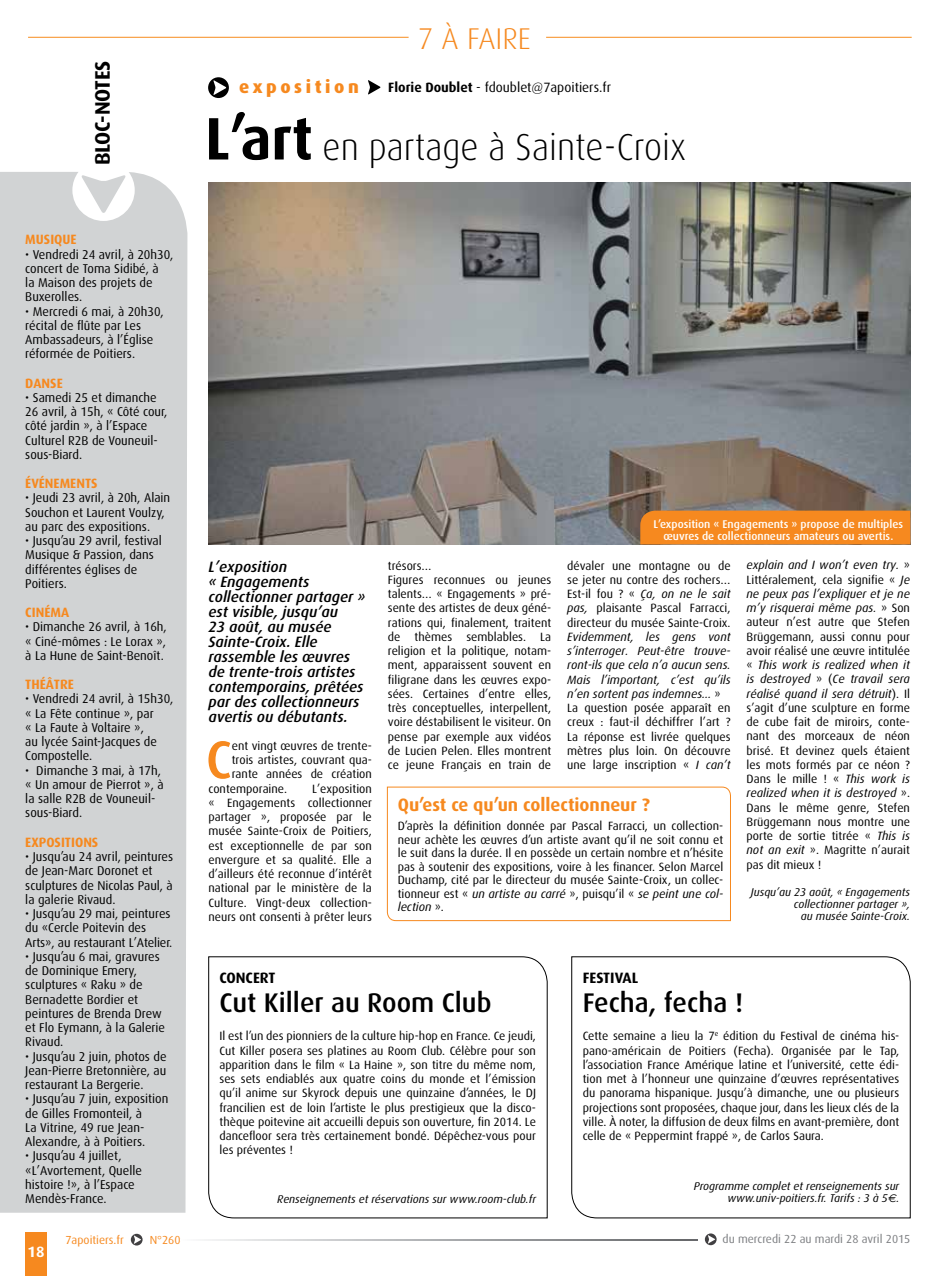
<style>
.page{position:relative;width:936px;height:1276px;background:#fff}
.page>*{position:absolute;margin:0;border:0;box-sizing:border-box;transform-origin:0 0}
.t1{font:500 53.4px "Dax";color:#f6891f}
.t2{font:300 37.5px "Dax";color:#000;scale:.95 1}
.t3{font:300 30px "Dax";color:#f6891f}
.t4{font:500 27px "Dax";color:#000}
.t5{font:700 21px "Dax";color:#000}
.t6{font:700 18px "Dax";color:#f6891f}
.t7{font:800 18px "Dax";letter-spacing:.2em;color:#f6891f}
.t8{font:italic 500 15px/15px "Dax";color:#000}
.t9{font:700 15px "Dax";color:#000}
.t10{font:700 15px "Dax";color:#fff}
.t11{font:700 13.5px "Dax";color:#f6891f}
.t12{font:13.5px "Dax";color:#000}
.t13{font:12.75px/14.2px "Dax";color:#000}
.t14{font:12px/14.2px "Dax";color:#000;text-align:justify}
.t15{font:italic 12px/14.2px "Dax";color:#000}
.t16{font:11.7px "Dax";color:#7c7e81}
.t17{font:11.7px "Dax";color:#f6891f}
.t18{font:italic 11.25px/12px "Dax";color:#000;text-align:right}
.t19{font:500 11.25px/12px "Dax";color:#fff;text-align:center}
.s1{font-weight:700}
.s2{font-weight:700;font-size:60px}
.s3{font-style:italic}
.s4{font-style:normal}
.s5{font-family:"Euro Sans"}
</style>
<div class="page">
<div style="left:26px;top:1232px;width:21px;height:44px;background:#f6891f"></div>
<hr style="left:28px;top:37px;width:380px;height:1px;background:#f78d1e">
<hr style="left:546px;top:37px;width:365px;height:1px;background:#f78d1e">
<img style="left:208px;top:183px;width:702px;height:361px">
<svg style="left:368px;top:80px;width:12px;height:15px"></svg>
<div style="left:640px;top:510px;width:270px;height:34px;background:#f6891f"></div>
<svg style="left:208px;top:77px;width:21px;height:21px"></svg>
<div style="left:0;top:172px;width:187px;height:1040px;background:#d1d3d4"></div>
<svg style="left:208px;top:956px;width:339px;height:262px"></svg>
<svg style="left:571px;top:956px;width:339px;height:262px"></svg>
<svg style="left:131px;top:1233px;width:12px;height:12px"></svg>
<svg style="left:704px;top:1233px;width:12px;height:12px"></svg>
<svg style="left:204px;top:1239px;width:493px;height:1px"></svg>
<svg style="left:387px;top:786px;width:344px;height:135px"></svg>
<h3 class="t5" style="left:91px;top:165px;width:103px;rotate:-90deg">bloc-noteS</h3>
<p class="t11" style="left:25px;top:232px;width:53px">MUSIQUE</p>
<p class="t13" style="left:25px;top:247px;width:150px">• Vendredi 24 avril, à 20h30, concert de Toma Sidibé, à<br>la Maison des projets de<br>Buxerolles.</p>
<p class="t13" style="left:25px;top:304px;width:140px">• Mercredi 6 mai, à 20h30, récital de flûte par Les<br>Ambassadeurs, à l’Église réformée de Poitiers.</p>
<p class="t11" style="left:25px;top:375px;width:39px">DANSE</p>
<p class="t13" style="left:25px;top:390px;width:144px">• Samedi 25 et dimanche<br>26 avril, à 15h, « Côté cour, côté jardin », à l’Espace<br>Culturel R2B de Vouneuil&shy;sous-Biard.</p>
<p class="t11" style="left:25px;top:476px;width:73px">éVéNEMENTS</p>
<p class="t13" style="left:25px;top:491px;width:146px">• Jeudi 23 avril, à 20h, Alain<br>Souchon et Laurent Voulzy, au parc des expositions.</p>
<p class="t13" style="left:25px;top:534px;width:138px">• Jusqu’au 29 avril, festival<br>Musique &amp; Passion, dans différentes églises de<br>Poitiers.</p>
<p class="t11" style="left:25px;top:605px;width:45px">CINéMA</p>
<p class="t13" style="left:25px;top:620px;width:143px;text-align:justify">• Dimanche 26 avril, à 16h, « Ciné-mômes : Le Lorax », à La Hune de Saint-Benoît.</p>
<p class="t11" style="left:25px;top:677px;width:50px">THéÂTRE</p>
<p class="t13" style="left:25px;top:692px;width:150px">• Vendredi 24 avril, à 15h30, « La Fête continue », par<br>« La Faute à Voltaire »,<br>au lycée Saint-Jacques de<br>Compostelle.</p>
<p class="t13" style="left:25px;top:763px;width:140px">• Dimanche 3 mai, à 17h, « Un amour de Pierrot », à la salle R2B de Vouneuil&shy;sous-Biard.</p>
<p class="t11" style="left:25px;top:834px;width:74px">EXPOSITIONS</p>
<p class="t13" style="left:25px;top:849px;width:149px">• Jusqu’au 24 avril, peintures de Jean-Marc Doronet et sculptures de Nicolas Paul, à la galerie Rivaud.</p>
<p class="t13" style="left:25px;top:906px;width:149px">• Jusqu’au 29 mai, peintures du «Cercle Poitevin des<br>Arts», au restaurant L’Atelier.</p>
<p class="t13" style="left:25px;top:949px;width:141px">• Jusqu’au 6 mai, gravures de Dominique Emery, sculptures « Raku » de<br>Bernadette Bordier et peintures de Brenda Drew et Flo Eymann, à la Galerie<br>Rivaud.</p>
<p class="t13" style="left:25px;top:1049px;width:143px;text-align:justify">• Jusqu’au 2 juin, photos de Jean-Pierre Bretonnière, au restaurant La Bergerie.</p>
<p class="t13" style="left:25px;top:1092px;width:145px">• Jusqu’au 7 juin, exposition de Gilles Fromonteil, à<br>La Vitrine, 49 rue Jean-<br>Alexandre, à à Poitiers.</p>
<p class="t13" style="left:25px;top:1149px;width:118px">• Jusqu’au 4 juillet, «L’Avortement, Quelle histoire !», à l’Espace<br>Mendès-France.</p>
<h3 class="t3" style="left:418px;top:22px;width:111px">7 à faire</h3>
<h3 class="t7" style="left:239px;top:77px;width:121px">exposition</h3>
<p class="t12" style="left:388px;top:80px;width:224px"><span class="s1">Florie Doublet</span> - fdoublet@7apoitiers.fr</p>
<h2 class="t2" style="left:205px;top:126px;width:507px"><span class="s2">L’art</span> en partage à Sainte-Croix</h2>
<p class="t8" style="left:208px;top:559px;width:158px">L’exposition<br>« Engagements collectionner partager » est visible, jusqu’au<br>23 août, au musée<br>Sainte-Croix. Elle rassemble les œuvres de trente-trois artistes contemporains, prêtées par des collectionneurs avertis ou débutants.</p>
<h1 class="t1" style="left:206px;top:730px;width:27px">C</h1>
<p class="t14" style="left:232px;top:738px;width:142px">ent vingt œuvres de trente-</p>
<p class="t14" style="left:232px;top:753px;width:142px">trois artistes, couvrant qua-</p>
<p class="t14" style="left:232px;top:767px;width:142px">rante années de création</p>
<p class="t14" style="left:208px;top:781px;width:80px">contemporaine.</p>
<p class="t14" style="left:208px;top:781px;width:165px;text-indent:104px">L’exposition « Engagements collectionner partager », proposée par le musée Sainte-Croix de Poitiers, est exceptionnelle de par son envergure et sa qualité. Elle a d’ailleurs été reconnue d’intérêt national par le ministère de la Culture. Vingt-deux collection&shy;neurs ont consenti à prêter leurs</p>
<p class="t19" style="left:653px;top:518px;width:251px">L’exposition « Engagements » propose de multiples œuvres de collectionneurs amateurs ou avertis.</p>
<p class="t14" style="left:388px;top:558px;width:165px;text-align:left">trésors…<br>Figures reconnues ou jeunes talents… « Engagements » pré&shy;sente des artistes de deux géné&shy;rations qui, finalement, traitent de thèmes semblables. La religion et la politique, notam&shy;ment, apparaissent souvent en filigrane dans les œuvres expo&shy;sées. Certaines d’entre elles, très conceptuelles, interpellent, voire déstabilisent le visiteur. On pense par exemple aux vidéos de Lucien Pelen. Elles montrent ce jeune Français en train de</p>
<p class="t14" style="left:567px;top:558px;width:165px">dévaler une montagne ou de se jeter nu contre des rochers… Est-il fou ? « <span class="s3">Ça, on ne le sait pas,</span> plaisante Pascal Farracci, directeur du musée Sainte-Croix.</p>
<p class="t15" style="left:567px;top:629px;width:165px">Evidemment, les gens vont s’interroger. Peut-être trouve&shy;ront-ils que cela n’a aucun sens.<br>Mais l’important, c’est qu’ils n’en sortent pas indemnes… <span class="s4">»<br>La question posée apparaît en creux : faut-il déchiffrer l’art ?<br>La réponse est livrée quelques mètres plus loin. On découvre une large inscription «</span> I can’t</p>
<h3 class="t6" style="left:398px;top:795px;width:254px">Qu’est ce qu’un collectionneur ?</h3>
<p class="t14" style="left:398px;top:819px;width:327px;line-height:13.5px">D’après la définition donnée par Pascal Farracci, un collection&shy;neur achète les œuvres d’un artiste avant qu’il ne soit connu et le suit dans la durée. Il en possède un certain nombre et n’hésite pas à soutenir des expositions, voire à les financer. Selon Marcel Duchamp, cité par le directeur du musée Sainte-Croix, un collec&shy;tionneur est « <span class="s3">un artiste au carré</span> », puisqu’il « <span class="s3">se peint une col&shy;lection</span> ».</p>
<p class="t14" style="left:746px;top:558px;width:165px"><span class="s3">explain and I won’t even try.</span> » Littéralement, cela signifie « <span class="s3">Je ne peux pas l’expliquer et je ne m’y risquerai même pas.</span> » Son auteur n’est autre que Stefen Brüggemann, aussi connu pour avoir réalisé une œuvre intitulée « <span class="s3">This work is realized when it is destroyed</span> » (<span class="s3">Ce travail sera réalisé quand il sera détruit</span>). Il s’agit d’une sculpture en forme de cube fait de miroirs, conte&shy;nant des morceaux de néon brisé. Et devinez quels étaient les mots formés par ce néon ?<br>Dans le mille ! « <span class="s3">This work is realized when it is destroyed</span> ».<br>Dans le même genre, Stefen Brüggemann nous montre une porte de sortie titrée « <span class="s3">This is not an exit</span> ». Magritte n’aurait pas dit mieux !</p>
<p class="t18" style="left:751px;top:886px;width:160px">Jusqu’au 23 août, « Engagements collectionner partager »,<br>au musée Sainte-Croix.</p>
<p class="t9" style="left:219px;top:969px;width:57px">CONCERT</p>
<h3 class="t4" style="left:219px;top:987px;width:273px">Cut Killer au Room Club</h3>
<p class="t14" style="left:219px;top:1029px;width:318px">Il est l’un des pionniers de la culture hip-hop en France. Ce jeudi, Cut Killer posera ses platines au Room Club. Célèbre pour son apparition dans le film « La Haine », son titre du même nom, ses sets endiablés aux quatre coins du monde et l’émission qu’il anime sur Skyrock depuis une quinzaine d’années, le DJ francilien est de loin l’artiste le plus prestigieux que la disco&shy;thèque poitevine ait accueilli depuis son ouverture, fin 2014. Le dancefloor sera très certainement bondé. Dépêchez-vous pour les préventes !</p>
<p class="t18" style="left:277px;top:1193px;width:260px">Renseignements et réservations sur www.room-club.fr</p>
<p class="t9" style="left:582px;top:969px;width:57px">FESTIVAL</p>
<h3 class="t4" style="left:582px;top:987px;width:162px">Fecha, fecha !</h3>
<p class="t14" style="left:582px;top:1029px;width:318px">Cette semaine a lieu la 7<sup>e</sup> édition du Festival de cinéma his&shy;pano-américain de Poitiers (Fecha). Organisée par le Tap, l’association France Amérique latine et l’université, cette édi&shy;tion met à l’honneur une quinzaine d’œuvres représentatives du panorama hispanique. Jusqu’à dimanche, une ou plusieurs projections sont proposées, chaque jour, dans les lieux clés de la ville. À noter, la diffusion de deux films en avant-première, dont celle de « Peppermint frappé », de Carlos Saura.</p>
<p class="t18" style="left:693px;top:1180px;width:207px">Programme complet et renseignements sur www.univ-poitiers.fr. Tarifs : 3 à 5<span class="s5">€</span>.</p>
<p class="t10" style="left:28px;top:1243px;width:18px">18</p>
<p class="t17" style="left:65px;top:1233px;width:60px">7apoitiers.fr</p>
<p class="t17" style="left:150px;top:1233px;width:32px">N°260</p>
<p class="t16" style="left:722px;top:1232px;width:189px">du mercredi 22 au mardi 28 avril 2015</p>
</div>
